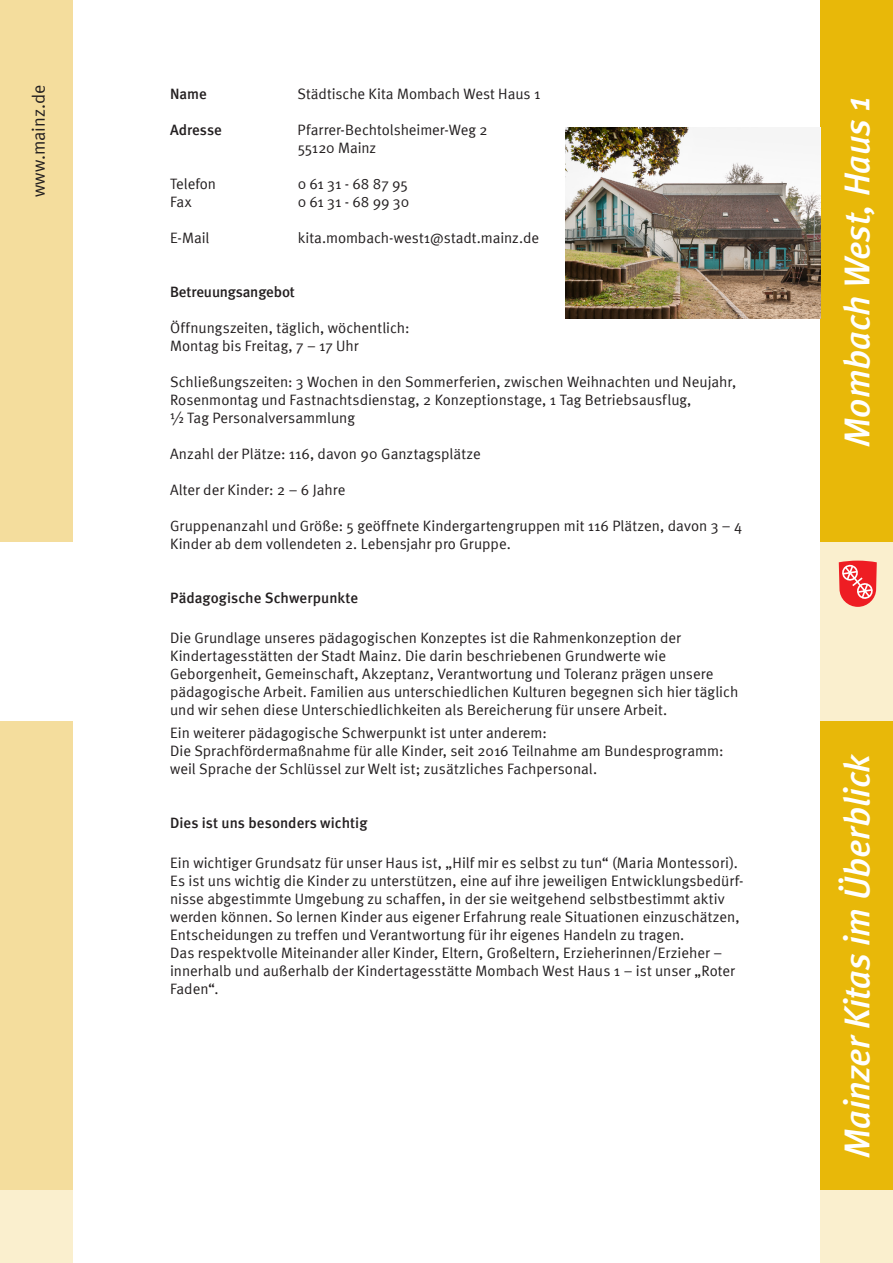
<style>
.page{position:relative;width:893px;height:1263px;background:#fff}
.page>*{position:absolute;margin:0;border:0;box-sizing:border-box;transform-origin:0 0}
.Grundschrift{font:italic 500 36px "Meta";letter-spacing:-.005em;color:#fff}
.t1{font:18px "Meta Normal";color:#231f20}
.Grundschrift-2{font:15px/18px "Meta Normal";color:#231f20}
.Grundschrift-3{font:500 15px "Meta";color:#231f20}
</style>
<div class="page">
<div style="left:821px;top:0;width:72px;height:1263px;background:#e8b809"></div>
<div style="left:821px;top:542px;width:72px;height:179px;background:#faefce"></div>
<div style="left:821px;top:1191px;width:72px;height:72px;background:#faefce"></div>
<svg style="left:839px;top:561px;width:38px;height:46px;background:#f2595a"></svg>
<div style="left:0;top:0;width:72px;height:1263px;background:#f4dd9d"></div>
<div style="left:0;top:542px;width:72px;height:179px;background:#fff"></div>
<div style="left:0;top:1191px;width:72px;height:72px;background:#faefce"></div>
<img style="left:566px;top:128px;width:255px;height:191px">
<p class="t1" style="left:28px;top:197px;width:113px;rotate:-90deg">www.mainz.de</p>
<p class="Grundschrift-3" style="left:170px;top:85px;width:38px">Name</p>
<p class="Grundschrift-2" style="left:298px;top:85px;width:244px">Städtische Kita Mombach West Haus 1</p>
<p class="Grundschrift-3" style="left:170px;top:121px;width:53px">Adresse</p>
<p class="Grundschrift-2" style="left:298px;top:121px;width:191px">Pfarrer-Bechtolsheimer-Weg 2<br>55120 Mainz</p>
<p class="Grundschrift-2" style="left:170px;top:175px;width:47px">Telefon</p>
<p class="Grundschrift-2" style="left:298px;top:175px;width:112px">0 61 31 - 68 87 95</p>
<p class="Grundschrift-2" style="left:170px;top:193px;width:23px">Fax</p>
<p class="Grundschrift-2" style="left:298px;top:193px;width:113px">0 61 31 - 68 99 30</p>
<p class="Grundschrift-2" style="left:170px;top:229px;width:41px">E-Mail</p>
<p class="Grundschrift-2" style="left:298px;top:229px;width:243px">kita.mombach-west1@stadt.mainz.de</p>
<p class="Grundschrift-3" style="left:170px;top:283px;width:126px">Betreuungsangebot</p>
<p class="Grundschrift-2" style="left:170px;top:319px;width:241px">Öffnungszeiten, täglich, wöchentlich:<br>Montag bis Freitag, 7 – 17 Uhr</p>
<p class="Grundschrift-2" style="left:170px;top:373px;width:568px">Schließungszeiten: 3 Wochen in den Sommerferien, zwischen Weihnachten und Neujahr,<br>Rosenmontag und Fastnachtsdienstag, 2 Konzeptionstage, 1 Tag Betriebsausflug,<br>½ Tag Personalversammlung</p>
<p class="Grundschrift-2" style="left:170px;top:445px;width:312px">Anzahl der Plätze: 116, davon 90 Ganztagsplätze</p>
<p class="Grundschrift-2" style="left:170px;top:481px;width:177px">Alter der Kinder: 2 – 6 Jahre</p>
<p class="Grundschrift-2" style="left:170px;top:517px;width:574px">Gruppenanzahl und Größe: 5 geöffnete Kindergartengruppen mit 116 Plätzen, davon 3 – 4<br>Kinder ab dem vollendeten 2. Lebensjahr pro Gruppe.</p>
<p class="Grundschrift-3" style="left:170px;top:589px;width:190px">Pädagogische Schwerpunkte</p>
<p class="Grundschrift-2" style="left:170px;top:629px;width:570px">Die Grundlage unseres pädagogischen Konzeptes ist die Rahmenkonzeption der Kindertagesstätten der Stadt Mainz. Die darin beschriebenen Grundwerte wie Geborgenheit, Gemeinschaft, Akzeptanz, Verantwortung und Toleranz prägen unsere pädagogische Arbeit. Familien aus unterschiedlichen Kulturen begegnen sich hier täglich und wir sehen diese Unterschiedlichkeiten als Bereicherung für unsere Arbeit.</p>
<p class="Grundschrift-2" style="left:170px;top:723px;width:378px">Ein weiterer pädagogische Schwerpunkt ist unter anderem:</p>
<p class="Grundschrift-2" style="left:170px;top:741px;width:555px">Die Sprachfördermaßnahme für alle Kinder, seit 2016 Teilnahme am Bundesprogramm: weil Sprache der Schlüssel zur Welt ist; zusätzliches Fachpersonal.</p>
<p class="Grundschrift-3" style="left:170px;top:814px;width:199px">Dies ist uns besonders wichtig</p>
<p class="Grundschrift-2" style="left:170px;top:853px;width:569px">Ein wichtiger Grundsatz für unser Haus ist, „Hilf mir es selbst zu tun“ (Maria Montessori).</p>
<p class="Grundschrift-2" style="left:170px;top:871px;width:575px">Es ist uns wichtig die Kinder zu unterstützen, eine auf ihre jeweiligen Entwicklungsbedürf&shy;nisse abgestimmte Umgebung zu schaffen, in der sie weitgehend selbstbestimmt aktiv werden können. So lernen Kinder aus eigener Erfahrung reale Situationen einzuschätzen, Entscheidungen zu treffen und Verantwortung für ihr eigenes Handeln zu tragen.</p>
<p class="Grundschrift-2" style="left:170px;top:943px;width:553px">Das respektvolle Miteinander aller Kinder, Eltern, Großeltern, Erzieherinnen/Erzieher –</p>
<p class="Grundschrift-2" style="left:170px;top:961px;width:566px">innerhalb und außerhalb der Kindertagesstätte Mombach West Haus 1 – ist unser „Roter<br>Faden“.</p>
<p class="Grundschrift" style="left:835px;top:447px;width:352px;rotate:-90deg">Mombach West, Haus 1</p>
<p class="Grundschrift" style="left:835px;top:1158px;width:405px;rotate:-90deg">Mainzer Kitas im Überblick</p>
</div>
